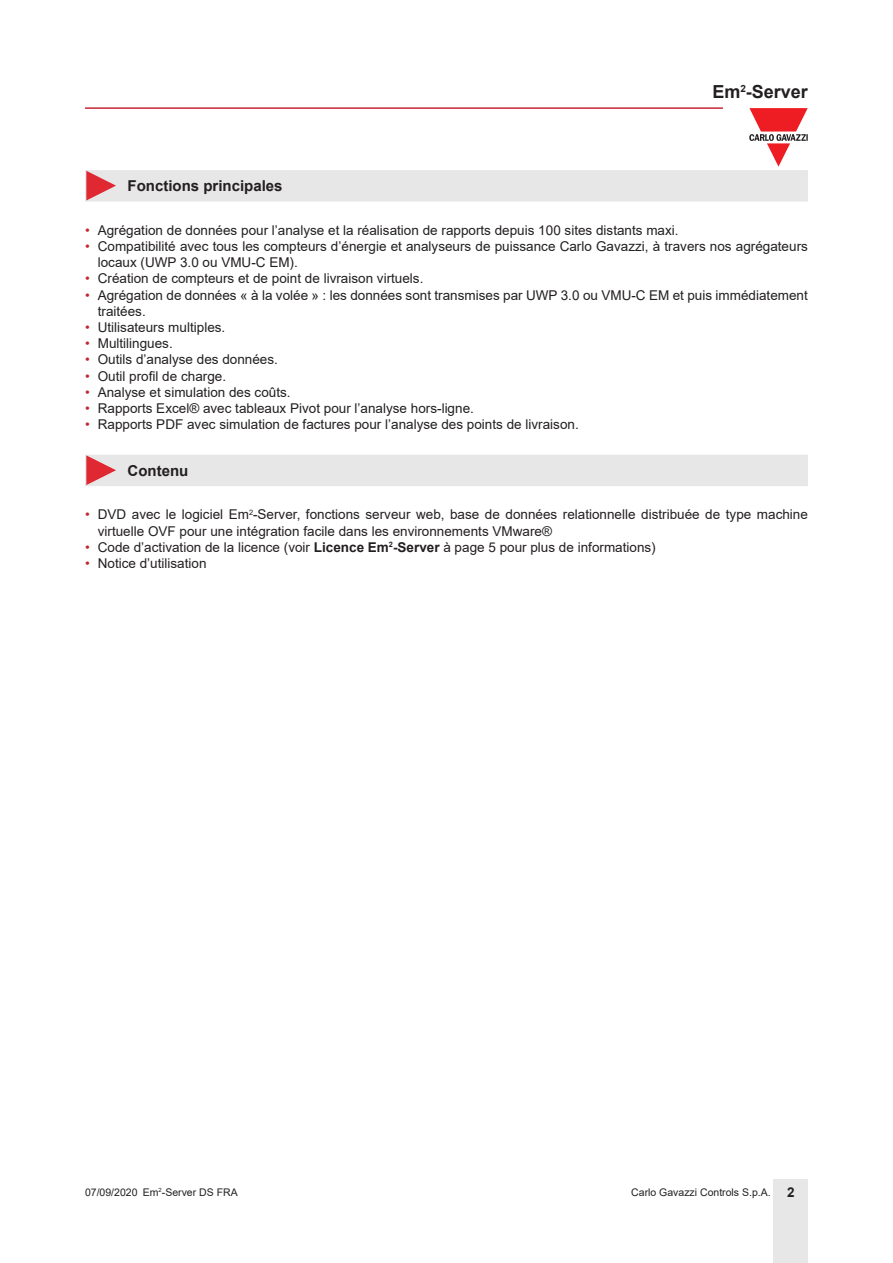
<style>
.page{position:relative;width:893px;height:1263px;background:#fff}
.page>*{position:absolute;margin:0;border:0;box-sizing:border-box;transform-origin:0 0}
.t1{font:700 18px "Arial";color:#231f20}
.Titolo03{font:700 15px "Arial";color:#231f20}
.t2{font:13.5px/16.2px "Arial";color:#231f20}
.t3{font:10.5px "Arial";color:#231f20}
.s1{color:#c42633}
.s2{font-weight:700}
.s3{font-weight:700;font-size:13.5px}
</style>
<div class="page">
<hr style="left:85px;top:107px;width:638px;height:2px;background:#c42633">
<div style="left:774px;top:1179px;width:34px;height:84px;background:#e7e7e8"></div>
<svg style="left:85px;top:108px;width:723px;height:94px"></svg>
<div style="left:85px;top:455px;width:723px;height:31px;background:#e7e7e8"></div>
<h1 class="t1" style="left:712px;top:79px;width:97px">Em<sup>2</sup>-Server</h1>
<p class="Titolo03" style="left:128px;top:175px;width:157px">Fonctions principales</p>
<p class="t2" style="left:85px;top:222px;width:595px"><span class="s1">•</span> Agrégation de données pour l’analyse et la réalisation de rapports depuis 100 sites distants maxi.</p>
<p class="t2" style="left:98px;top:238px;width:712px;text-indent:-13px"><span class="s1">•</span> Compatibilité avec tous les compteurs d’énergie et analyseurs de puissance Carlo Gavazzi, à travers nos agrégateurs locaux (UWP 3.0 ou VMU-C EM).</p>
<p class="t2" style="left:85px;top:270px;width:340px"><span class="s1">•</span> Création de compteurs et de point de livraison virtuels.</p>
<p class="t2" style="left:98px;top:287px;width:712px;text-indent:-13px"><span class="s1">•</span> Agrégation de données « à la volée » : les données sont transmises par UWP 3.0 ou VMU-C EM et puis immédiatement traitées.</p>
<p class="t2" style="left:85px;top:319px;width:142px"><span class="s1">•</span> Utilisateurs multiples.</p>
<p class="t2" style="left:85px;top:335px;width:89px"><span class="s1">•</span> Multilingues.</p>
<p class="t2" style="left:85px;top:351px;width:194px"><span class="s1">•</span> Outils d’analyse des données.</p>
<p class="t2" style="left:85px;top:368px;width:143px"><span class="s1">•</span> Outil profil de charge.</p>
<p class="t2" style="left:85px;top:384px;width:207px"><span class="s1">•</span> Analyse et simulation des coûts.</p>
<p class="t2" style="left:85px;top:400px;width:390px"><span class="s1">•</span> Rapports Excel® avec tableaux Pivot pour l’analyse hors-ligne.</p>
<p class="t2" style="left:85px;top:416px;width:495px"><span class="s1">•</span> Rapports PDF avec simulation de factures pour l’analyse des points de livraison.</p>
<p class="Titolo03" style="left:128px;top:460px;width:62px">Contenu</p>
<p class="t2" style="left:98px;top:506px;width:712px;text-indent:-13px"><span class="s1">•</span> DVD avec le logiciel Em<sup>2</sup>-Server, fonctions serveur web, base de données relationnelle distribuée de type machine virtuelle OVF pour une intégration facile dans les environnements VMware®</p>
<p class="t2" style="left:85px;top:539px;width:572px"><span class="s1">•</span> Code d’activation de la licence (voir <span class="s2">Licence Em</span><sup>2</sup><span class="s2">-Server</span> à page 5 pour plus de informations)</p>
<p class="t2" style="left:85px;top:555px;width:123px"><span class="s1">•</span> Notice d’utilisation</p>
<p class="t3" style="left:85px;top:1185px;width:54px">07/09/2020</p>
<p class="t3" style="left:143px;top:1185px;width:96px">Em<sup>2</sup>-Server DS FRA</p>
<p class="t3" style="left:631px;top:1185px;width:165px">Carlo Gavazzi Controls S.p.A. <span class="s3">2</span></p>
</div>
